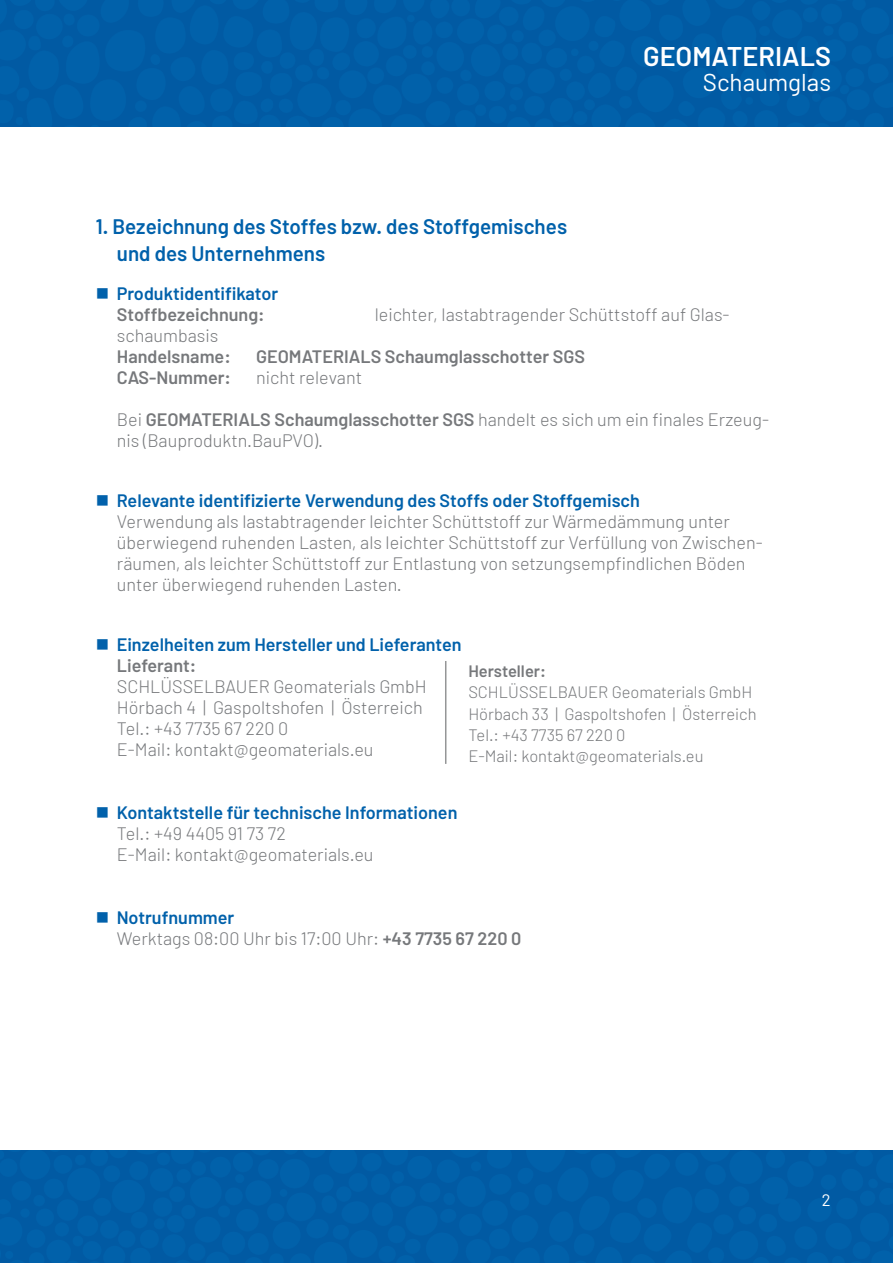
<style>
.page{position:relative;width:893px;height:1263px;background:#0161aa}
.page>*{position:absolute;margin:0;border:0;box-sizing:border-box;transform-origin:0 0}
.t1{font:600 27px "Barlow";color:#fff}
.t2{font:24.3px "Barlow";color:#fff}
.t3{font:600 21px/27px "Barlow";color:#0161ab}
.t4{font:300 18px/21px "Barlow";color:#76787b}
.t5{font:600 18px/21px "Barlow";color:#0161ab;text-align:center}
.t6{font:600 18px "Barlow";color:#76787b}
.t7{font:300 16.5px/21px "Barlow";color:#76787b}
.t8{font:600 16.5px "Barlow";color:#76787b}
.t9{font:16.5px "Barlow";color:#fff}
.s1{color:#76787b}
.s2{font-weight:600}
.s3{color:#0161ab}
.s4{font-weight:600;color:#0161ab}
</style>
<div class="page">
<div style="left:0;top:128px;width:893px;height:1021px;background:#fff"></div>
<hr style="left:445px;top:661px;width:1px;height:103px;background:#959697">
<h1 class="t1" style="left:643px;top:40px;width:189px">GEOMATERIALS</h1>
<h2 class="t2" style="left:703px;top:67px;width:130px">Schaumglas</h2>
<p class="t3" style="left:117px;top:212px;width:452px;text-indent:-21px">1. Bezeichnung des Stoffes bzw. des Stoffgemisches und des Unternehmens</p>
<p class="t5" style="left:96px;top:282px;width:184px">■ Produktidentifikator<br><span class="s1">Stoffbezeichnung:</span></p>
<p class="t4" style="left:375px;top:303px;width:356px">leichter, lastabtragender Schüttstoff auf Glas-</p>
<p class="t4" style="left:117px;top:324px;width:103px">schaumbasis</p>
<p class="t6" style="left:117px;top:345px;width:115px">Handelsname:</p>
<p class="t6" style="left:256px;top:345px;width:330px">GEOMATERIALS Schaumglasschotter SGS</p>
<p class="t6" style="left:117px;top:366px;width:116px">CAS-Nummer:</p>
<p class="t4" style="left:256px;top:366px;width:107px">nicht relevant</p>
<p class="t4" style="left:117px;top:408px;width:654px">Bei <span class="s2">GEOMATERIALS Schaumglasschotter SGS</span> handelt es sich um ein finales Erzeug&shy;nis (Bauproduktn.BauPVO).</p>
<p class="t4" style="left:117px;top:489px;width:647px;text-indent:-21px"><span class="s3">■</span> <span class="s4">Relevante identifizierte Verwendung des Stoffs oder Stoffgemisch<br></span>Verwendung als lastabtragender leichter Schüttstoff zur Wärmedämmung unter überwiegend ruhenden Lasten, als leichter Schüttstoff zur Verfüllung von Zwischen&shy;räumen, als leichter Schüttstoff zur Entlastung von setzungsempfindlichen Böden unter überwiegend ruhenden Lasten.</p>
<p class="t5" style="left:117px;top:633px;width:346px;text-align:left;text-indent:-21px">■ Einzelheiten zum Hersteller und Lieferanten<br><span class="s1">Lieferant:</span></p>
<p class="t4" style="left:117px;top:675px;width:311px">SCHLÜSSELBAUER Geomaterials GmbH<br>Hörbach 4 | Gaspoltshofen | Österreich<br>Tel.: +43 7735 67 220 0<br>E-Mail: kontakt@geomaterials.eu</p>
<p class="t8" style="left:468px;top:661px;width:79px">Hersteller:</p>
<p class="t7" style="left:468px;top:682px;width:290px">SCHLÜSSELBAUER Geomaterials GmbH Hörbach 33 | Gaspoltshofen | Österreich Tel.: +43 7735 67 220 0<br>E-Mail: kontakt@geomaterials.eu</p>
<p class="t4" style="left:117px;top:801px;width:342px;text-indent:-21px"><span class="s3">■</span> <span class="s4">Kontaktstelle für technische Informationen<br></span>Tel.: +49 4405 91 73 72<br>E-Mail: kontakt@geomaterials.eu</p>
<p class="t4" style="left:117px;top:906px;width:406px;text-indent:-21px"><span class="s3">■</span> <span class="s4">Notrufnummer<br></span>Werktags 08:00 Uhr bis 17:00 Uhr: <span class="s2">+43 7735 67 220 0</span></p>
<p class="t9" style="left:822px;top:1189px;width:10px">2</p>
</div>
